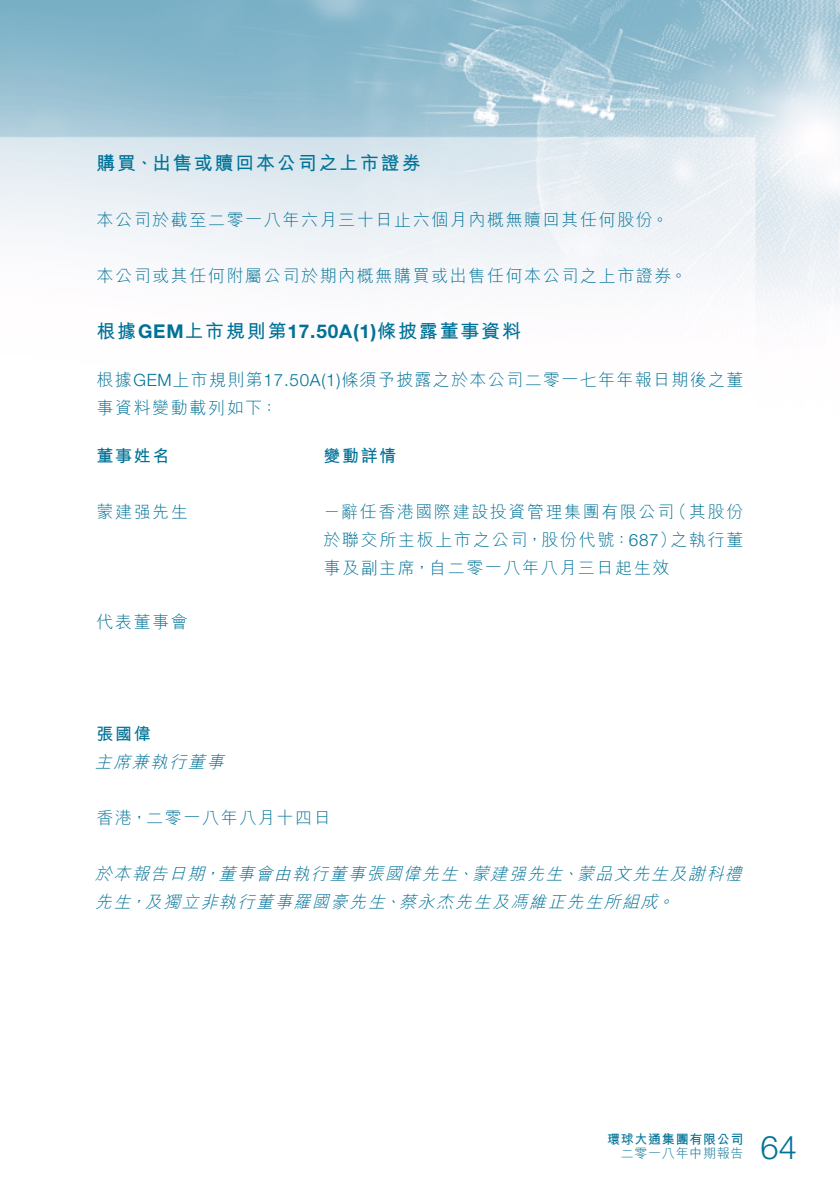
<style>
.page{position:relative;width:840px;height:1191px;background:#fff}
.page>*{position:absolute;margin:0;border:0;box-sizing:border-box;transform-origin:0 0}
.t1{font:300 32.4px "Helvetica Neue LT Std";color:#007297}
.Heading_1{font:700 19px "M Hei HK";letter-spacing:.095em;color:#007297}
.Body_Text{font:300 17px/28px "M Hei HK";letter-spacing:.095em;color:#007297}
.Body_Text-2{font:italic 300 17px/28px "M Hei HK";color:#007297}
.Body_Text-3{font:700 17px "M Hei HK";letter-spacing:.095em;color:#007297}
.t2{font:700 13px "M Hei HK";letter-spacing:.055em;color:#007297}
.t3{font:300 13px "M Hei HK";letter-spacing:.055em;color:#007297}
.s1{font-family:"Helvetica Neue LT Std"}
</style>
<div class="page">
<img style="left:0;top:0;width:839px;height:314px">
<p class="Heading_1" style="left:96px;top:149px;width:325px">購買、出售或贖回本公司之上市證券</p>
<p class="Body_Text" style="left:96px;top:206px;width:573px">本公司於截至二零一八年六月三十日止六個月內概無贖回其任何股份。</p>
<p class="Body_Text" style="left:96px;top:262px;width:592px">本公司或其任何附屬公司於期內概無購買或出售任何本公司之上市證券。</p>
<p class="Heading_1" style="left:96px;top:317px;width:426px">根據<span class="s1">GEM</span>上市規則第<span class="s1">17.50A(1)</span>條披露董事資料</p>
<p class="Body_Text" style="left:96px;top:366px;width:648px">根據<span class="s1">GEM</span>上市規則第<span class="s1">17.50A(1)</span>條須予披露之於本公司二零一七年年報日期後之董事資料變動載列如下：</p>
<p class="Body_Text-3" style="left:96px;top:443px;width:74px">董事姓名</p>
<p class="Body_Text-3" style="left:323px;top:443px;width:74px">變動詳情</p>
<p class="Body_Text" style="left:96px;top:498px;width:93px">蒙建强先生</p>
<p class="Body_Text" style="left:323px;top:498px;width:421px;text-align:justify">－辭任香港國際建設投資管理集團有限公司（其股份於聯交所主板上市之公司，股份代號：<span class="s1">687</span>）之執行董事及副主席，自二零一八年八月三日起生效</p>
<p class="Body_Text" style="left:96px;top:607px;width:93px">代表董事會</p>
<p class="Body_Text-3" style="left:96px;top:721px;width:56px">張國偉</p>
<p class="Body_Text-2" style="left:95px;top:747px;width:135px">主席兼執行董事</p>
<p class="Body_Text" style="left:96px;top:803px;width:236px">香港，二零一八年八月十四日</p>
<p class="Body_Text-2" style="left:95px;top:859px;width:652px">於本報告日期，董事會由執行董事張國偉先生、蒙建强先生、蒙品文先生及謝科禮先生，及獨立非執行董事羅國豪先生、蔡永杰先生及馮維正先生所組成。</p>
<p class="t2" style="left:606px;top:1130px;width:138px">環球大通集團有限公司</p>
<p class="t3" style="left:620px;top:1147px;width:124px">二零一八年中期報告</p>
<h1 class="t1" style="left:760px;top:1127px;width:38px">64</h1>
</div>
